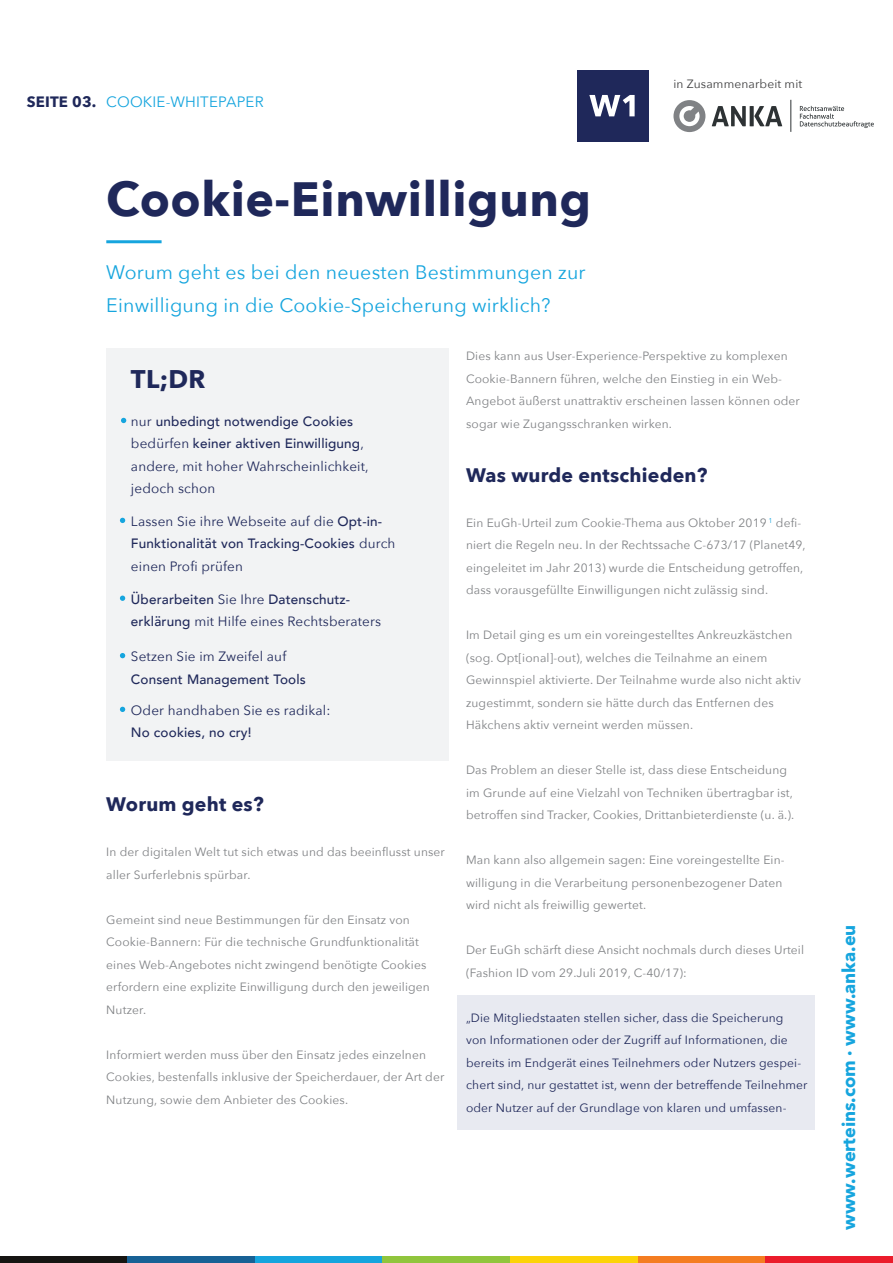
<style>
.page{position:relative;width:893px;height:1263px;background:#fff}
.page>*{position:absolute;margin:0;border:0;box-sizing:border-box;transform-origin:0 0}
.t1{font:700 48px "Avenir Next";letter-spacing:.01em;color:#1f285a}
.t2{font:700 25.5px "Avenir Next";color:#1f285a}
.t3{font:19.5px/33px "Avenir Next";letter-spacing:.01em;color:#16a5de}
.t4{font:700 19.5px "Avenir Next";letter-spacing:.01em;color:#1f285a}
.t5{font:700 18px "Avenir Next";color:#16a5de}
.t6{font:15px "Avenir Next";letter-spacing:.01em;color:#16a5de}
.t7{font:700 15px "Avenir Next";letter-spacing:.01em;color:#1f285a}
.t8{font:13.5px/22.5px "Avenir Next";letter-spacing:.01em;color:#1f285a}
.t9{font:500 13.5px/22.5px "Avenir";letter-spacing:.01em;color:#1f285a}
.t10{font:12px/22.5px "Avenir Next";letter-spacing:.01em;color:#808285}
.t11{font:12px/22.5px "Avenir Next";letter-spacing:.01em;color:#1f285a}
.t12{font:12px "Avenir Next";letter-spacing:.01em;color:#3e3e3f}
.s1{font-family:"Avenir Next";font-weight:400}
.s2{font-family:"Avenir";font-weight:500}
</style>
<div class="page">
<div style="left:457px;top:996px;width:357px;height:134px;background:#e8eaf1"></div>
<div style="left:106px;top:348px;width:343px;height:413px;background:#f2f3f4"></div>
<div style="left:0;top:1256px;width:127px;height:7px;background:#161512"></div>
<div style="left:127px;top:1256px;width:128px;height:7px;background:#176195"></div>
<div style="left:255px;top:1256px;width:128px;height:7px;background:#16a5de"></div>
<div style="left:383px;top:1256px;width:127px;height:7px;background:#90c53d"></div>
<div style="left:510px;top:1256px;width:128px;height:7px;background:#fcd308"></div>
<div style="left:638px;top:1256px;width:127px;height:7px;background:#f47d21"></div>
<div style="left:765px;top:1256px;width:128px;height:7px;background:#eb1c2b"></div>
<hr style="left:106px;top:240px;width:56px;height:3px;background:#16a5de">
<svg style="left:121px;top:418px;width:5px;height:5px"></svg>
<svg style="left:120px;top:518px;width:5px;height:5px"></svg>
<svg style="left:120px;top:595px;width:5px;height:6px"></svg>
<svg style="left:120px;top:653px;width:5px;height:5px"></svg>
<svg style="left:120px;top:707px;width:5px;height:5px"></svg>
<div style="left:577px;top:70px;width:72px;height:71px;background:#1f285a"></div>
<svg style="left:589px;top:95px;width:46px;height:21px"></svg>
<svg style="left:712px;top:106px;width:70px;height:20px"></svg>
<hr style="left:790px;top:100px;width:1px;height:32px;background:#2d3234">
<svg style="left:673px;top:100px;width:32px;height:32px"></svg>
<svg style="left:800px;top:106px;width:74px;height:22px"></svg>
<p class="t7" style="left:27px;top:89px;width:71px">SEITE 03.</p>
<p class="t6" style="left:106px;top:89px;width:159px">COOKIE-WHITEPAPER</p>
<p class="t12" style="left:673px;top:74px;width:130px">in Zusammenarbeit mit</p>
<h1 class="t1" style="left:106px;top:158px;width:486px">Cookie-Einwilligung</h1>
<h3 class="t3" style="left:106px;top:255px;width:481px">Worum geht es bei den neuesten Bestimmungen zur<br>Einwilligung in die Cookie-Speicherung wirklich?</h3>
<h2 class="t2" style="left:131px;top:357px;width:76px">TL;DR</h2>
<p class="t9" style="left:131px;top:409px;width:234px"><span class="s1">nur</span> unbedingt notwendige Cookies <span class="s1">bedürfen</span> keiner aktiven Einwilligung<span class="s1">,</span></p>
<p class="t8" style="left:131px;top:454px;width:239px">andere, mit hoher Wahrscheinlichkeit, jedoch schon</p>
<p class="t8" style="left:131px;top:509px;width:253px">Lassen Sie ihre Webseite auf die <span class="s2">Opt-in-</span></p>
<p class="t9" style="left:131px;top:532px;width:266px">Funktionalität von Tracking-Cookies <span class="s1">durch</span></p>
<p class="t8" style="left:131px;top:554px;width:114px">einen Profi prüfen</p>
<p class="t9" style="left:131px;top:587px;width:221px">Überarbeiten <span class="s1">Sie Ihre</span> Datenschutz-</p>
<p class="t8" style="left:131px;top:610px;width:252px"><span class="s2">erklärung</span> mit Hilfe eines Rechtsberaters</p>
<p class="t8" style="left:131px;top:645px;width:157px">Setzen Sie im Zweifel auf</p>
<p class="t9" style="left:131px;top:667px;width:176px">Consent Management Tools</p>
<p class="t8" style="left:131px;top:698px;width:201px">Oder handhaben Sie es radikal:</p>
<p class="t9" style="left:131px;top:721px;width:122px">No cookies, no cry!</p>
<h3 class="t4" style="left:106px;top:788px;width:159px">Worum geht es?</h3>
<p class="t10" style="left:106px;top:840px;width:340px">In der digitalen Welt tut sich etwas und das beeinflusst unser aller Surferlebnis spürbar.</p>
<p class="t10" style="left:106px;top:908px;width:325px">Gemeint sind neue Bestimmungen für den Einsatz von Cookie-Bannern: Für die technische Grundfunktionalität eines Web-Angebotes nicht zwingend benötigte Cookies erfordern eine explizite Einwilligung durch den jeweiligen Nutzer.</p>
<p class="t10" style="left:106px;top:1043px;width:340px">Informiert werden muss über den Einsatz jedes einzelnen<br>Cookies, bestenfalls inklusive der Speicherdauer, der Art der<br>Nutzung, sowie dem Anbieter des Cookies.</p>
<p class="t10" style="left:466px;top:344px;width:335px">Dies kann aus User-Experience-Perspektive zu komplexen Cookie-Bannern führen, welche den Einstieg in ein Web-Angebot äußerst unattraktiv erscheinen lassen können oder sogar wie Zugangsschranken wirken.</p>
<h3 class="t4" style="left:466px;top:458px;width:243px">Was wurde entschieden?</h3>
<p class="t10" style="left:466px;top:511px;width:341px">Ein EuGh-Urteil zum Cookie-Thema aus Oktober 2019 <sup>1</sup> defi&shy;niert die Regeln neu. In der Rechtssache C-673/17 (Planet49, eingeleitet im Jahr 2013) wurde die Entscheidung getroffen, dass vorausgefüllte Einwilligungen nicht zulässig sind.</p>
<p class="t10" style="left:466px;top:623px;width:337px">Im Detail ging es um ein voreingestelltes Ankreuzkästchen (sog. Opt[ional]-out), welches die Teilnahme an einem Gewinnspiel aktivierte. Der Teilnahme wurde also nicht aktiv zugestimmt, sondern sie hätte durch das Entfernen des Häkchens aktiv verneint werden müssen.</p>
<p class="t10" style="left:466px;top:758px;width:330px">Das Problem an dieser Stelle ist, dass diese Entscheidung im Grunde auf eine Vielzahl von Techniken übertragbar ist, betroffen sind Tracker, Cookies, Drittanbieterdienste (u. ä.).</p>
<p class="t10" style="left:466px;top:848px;width:320px">Man kann also allgemein sagen: Eine voreingestellte Ein&shy;willigung in die Verarbeitung personenbezogener Daten wird nicht als freiwillig gewertet.</p>
<p class="t10" style="left:466px;top:938px;width:340px">Der EuGh schärft diese Ansicht nochmals durch dieses Urteil (Fashion ID vom 29.Juli 2019, C-40/17):</p>
<p class="t11" style="left:466px;top:1006px;width:343px">„Die Mitgliedstaaten stellen sicher, dass die Speicherung<br>von Informationen oder der Zugriff auf Informationen, die bereits im Endgerät eines Teilnehmers oder Nutzers gespei&shy;chert sind, nur gestattet ist, wenn der betreffende Teilnehmer oder Nutzer auf der Grundlage von klaren und umfassen-</p>
<h3 class="t5" style="left:833px;top:1230px;width:307px;rotate:-90deg">www.werteins.com · www.anka.eu</h3>
</div>
